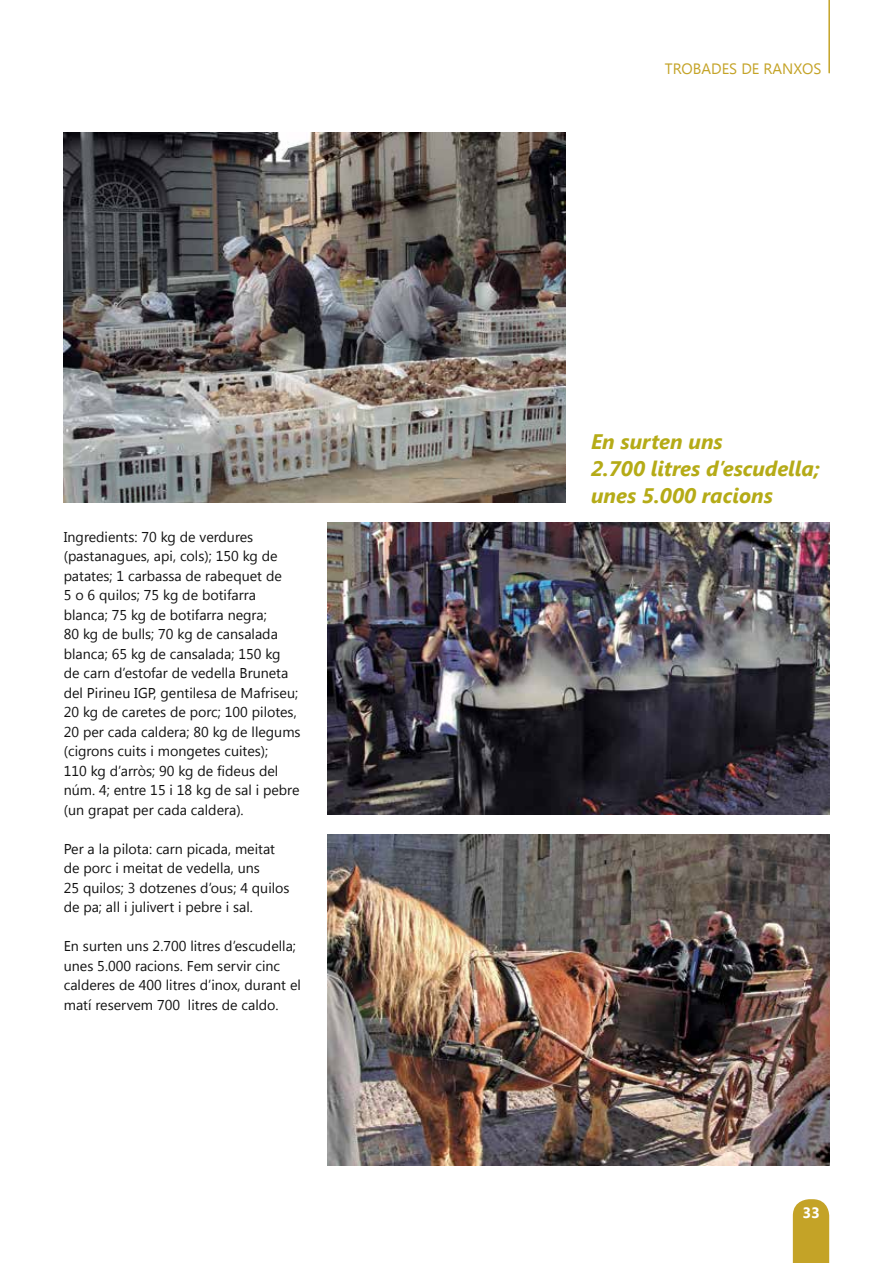
<style>
.page{position:relative;width:893px;height:1263px;background:#fff}
.page>*{position:absolute;margin:0;border:0;box-sizing:border-box;transform-origin:0 0}
.t1{font:italic 700 21px/27px "Segoe UI";color:#b5ab17}
.t2{font:15px "Segoe UI";color:#c4a327}
.t3{font:700 15px "Segoe UI";color:#fff}
.t4{font:14.25px/19.5px "Segoe UI";color:#121212}
</style>
<div class="page">
<div style="left:793px;top:1199px;width:36px;height:64px;background:#c4a327"></div>
<hr style="left:828px;top:0;width:2px;height:73px;background:#c4a327">
<img style="left:327px;top:522px;width:502px;height:292px">
<img style="left:64px;top:132px;width:502px;height:370px">
<img style="left:327px;top:834px;width:502px;height:332px">
<p class="t4" style="left:64px;top:526px;width:238px">Ingredients: 70 kg de verdures (pastanagues, api, cols); 150 kg de patates; 1 carbassa de rabequet de<br>5 o 6 quilos; 75 kg de botifarra blanca; 75 kg de botifarra negra;<br>80 kg de bulls; 70 kg de cansalada blanca; 65 kg de cansalada; 150 kg<br>de carn d’estofar de vedella Bruneta del Pirineu IGP, gentilesa de Mafriseu; 20 kg de caretes de porc; 100 pilotes, 20 per cada caldera; 80 kg de llegums (cigrons cuits i mongetes cuites);<br>110 kg d’arròs; 90 kg de fideus del núm. 4; entre 15 i 18 kg de sal i pebre (un grapat per cada caldera).</p>
<p class="t4" style="left:64px;top:838px;width:227px">Per a la pilota: carn picada, meitat de porc i meitat de vedella, uns<br>25 quilos; 3 dotzenes d’ous; 4 quilos de pa; all i julivert i pebre i sal.</p>
<p class="t4" style="left:64px;top:935px;width:239px">En surten uns 2.700 litres d’escudella; unes 5.000 racions. Fem servir cinc calderes de 400 litres d’inox, durant el matí reservem 700 litres de caldo.</p>
<p class="t2" style="left:665px;top:58px;width:158px">TROBADES DE RANXOS</p>
<h1 class="t1" style="left:591px;top:426px;width:230px">En surten uns<br>2.700 litres d’escudella; unes 5.000 racions</h1>
<p class="t3" style="left:802px;top:1202px;width:19px">33</p>
</div>
